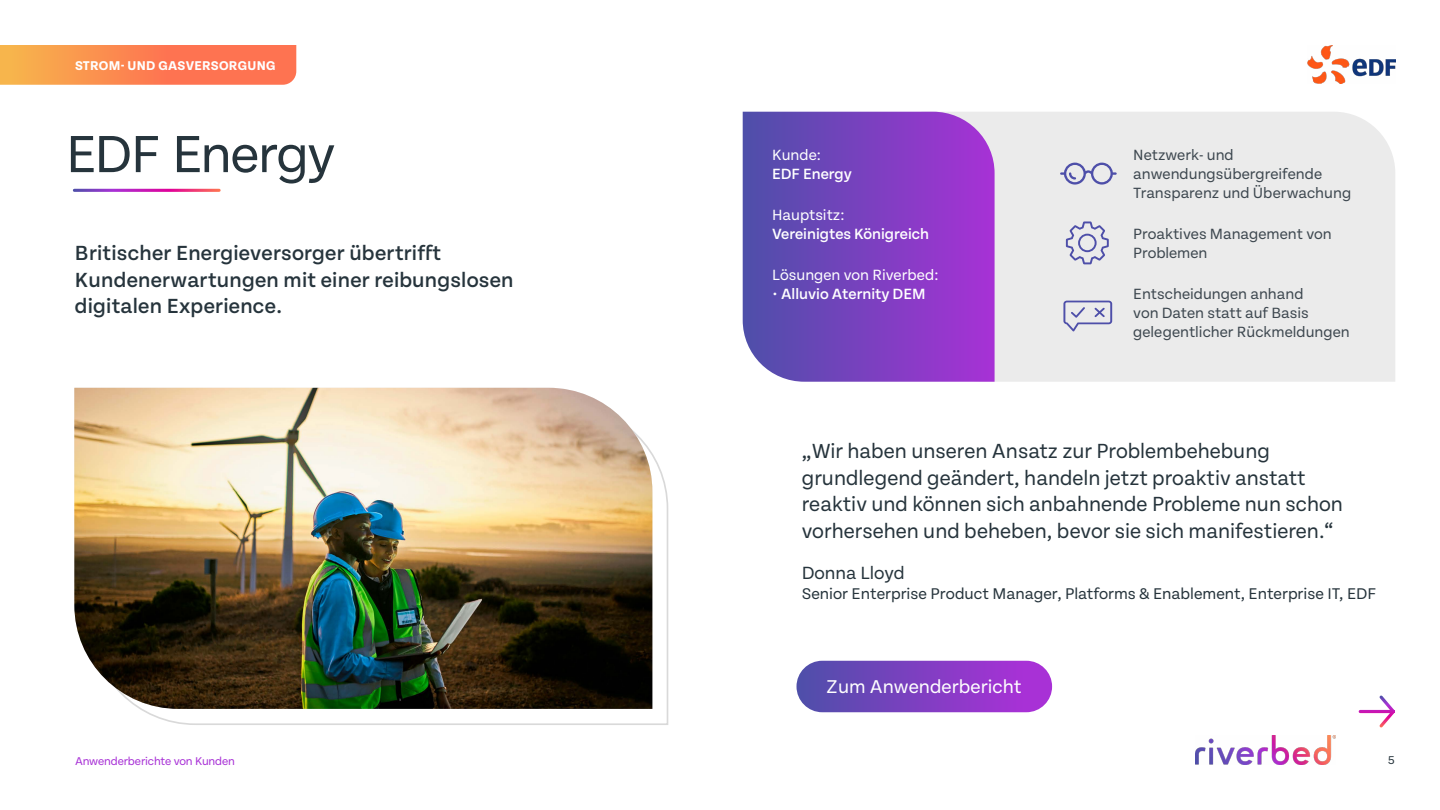
<style>
.page{position:relative;width:1440px;height:810px;background:#fff}
.page>*{position:absolute;margin:0;border:0;box-sizing:border-box;transform-origin:0 0}
.t1{font:55.57px "Tenon";letter-spacing:-.025em;color:#26343c}
.t2{font:21.75px/26.5px "Tenon";color:#26343c}
.t3{font:500 21.75px/26.1px "Tenon";letter-spacing:.01em;color:#26343c}
.t4{font:19.73px "Tenon";color:#fff}
.t5{font:18.83px "Tenon";color:#26343c}
.t6{font:16.5px "Tenon";color:#26343c}
.t7{font:15.75px/18.9px "Tenon";color:#3d474f}
.t8{font:500 15.75px "Tenon";color:#fff}
.t9{font:15.75px "Tenon";color:#fff}
.t10{font:700 13.5px "Tenon";letter-spacing:.02em;color:#fff}
.t11{font:12px "Tenon";letter-spacing:-.01em;color:#a831d6}
.t12{font:12px "Tenon";color:#26343c}
.s1{font-weight:400}
</style>
<div class="page">
<svg style="left:1358px;top:695px;width:37px;height:33px"></svg>
<svg style="left:0;top:45px;width:296px;height:40px;background:#fb8851"></svg>
<div style="left:995px;top:112px;width:400px;height:270px;background:#ebebeb"></div>
<svg style="left:140px;top:453px;width:529px;height:272px"></svg>
<img style="left:74px;top:388px;width:578px;height:321px">
<img style="left:1196px;top:736px;width:140px;height:29px">
<svg style="left:743px;top:112px;width:252px;height:270px;background:#7d44c0"></svg>
<img style="left:1307px;top:46px;width:88px;height:37px">
<svg style="left:1060px;top:163px;width:57px;height:22px"></svg>
<svg style="left:1066px;top:221px;width:43px;height:43px;background:#c8c8dc"></svg>
<svg style="left:1063px;top:301px;width:49px;height:30px"></svg>
<div style="left:796px;top:661px;width:256px;height:51px;background:linear-gradient(to right,#5151aa,#af2dda);border-radius:26px"></div>
<p class="t10" style="left:75px;top:58px;width:202px">STROM- UND GASVERSORGUNG</p>
<h1 class="t1" style="left:66px;top:125px;width:271px">EDF Energy</h1>
<p class="t3" style="left:75px;top:241px;width:440px">Britischer Energieversorger übertrifft<br>Kundenerwartungen mit einer reibungslosen digitalen Experience.</p>
<p class="t9" style="left:772px;top:147px;width:50px">Kunde:</p>
<p class="t8" style="left:772px;top:166px;width:81px">EDF Energy</p>
<p class="t9" style="left:772px;top:207px;width:74px">Hauptsitz:</p>
<p class="t8" style="left:772px;top:226px;width:158px">Vereinigtes Königreich</p>
<p class="t9" style="left:772px;top:267px;width:168px">Lösungen von Riverbed:</p>
<p class="t8" style="left:772px;top:285px;width:155px"><span class="s1">•</span> Alluvio Aternity DEM</p>
<p class="t7" style="left:1133px;top:146px;width:220px">Netzwerk- und anwendungsübergreifende<br>Transparenz und Überwachung</p>
<p class="t7" style="left:1133px;top:225px;width:200px">Proaktives Management von<br>Problemen</p>
<p class="t7" style="left:1133px;top:285px;width:218px">Entscheidungen anhand<br>von Daten statt auf Basis gelegentlicher Rückmeldungen</p>
<p class="t2" style="left:802px;top:439px;width:543px">„Wir haben unseren Ansatz zur Problembehebung grundlegend geändert, handeln jetzt proaktiv anstatt reaktiv und können sich anbahnende Probleme nun schon vorhersehen und beheben, bevor sie sich manifestieren.“</p>
<p class="t5" style="left:802px;top:563px;width:105px">Donna Lloyd</p>
<p class="t6" style="left:802px;top:585px;width:576px">Senior Enterprise Product Manager, Platforms &amp; Enablement, Enterprise IT, EDF</p>
<p class="t4" style="left:826px;top:677px;width:197px">Zum Anwenderbericht</p>
<p class="t11" style="left:75px;top:755px;width:162px">Anwenderberichte von Kunden</p>
<p class="t12" style="left:1388px;top:754px;width:9px">5</p>
</div>
